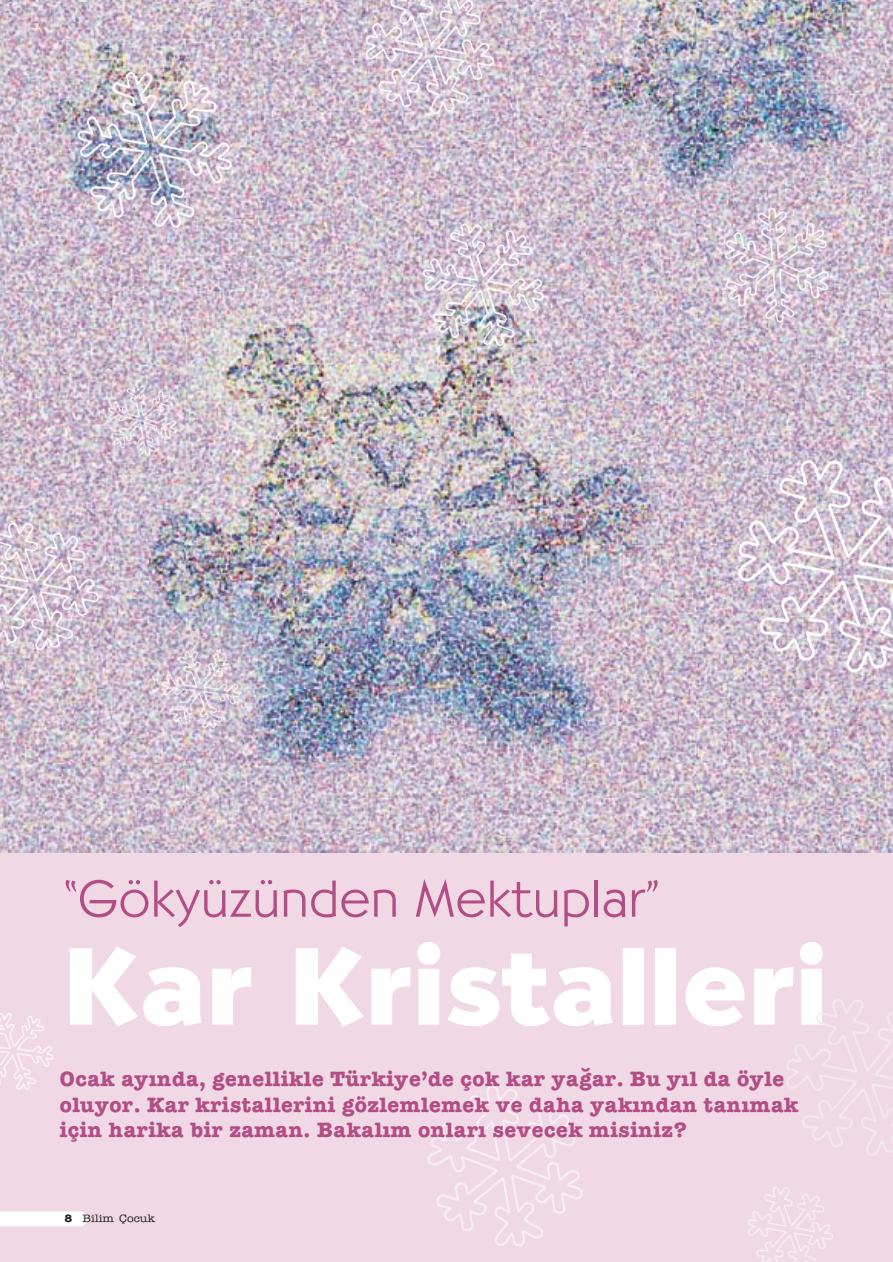
<style>
.page{position:relative;width:893px;height:1262px;background:#fff}
.page>*{position:absolute;margin:0;border:0;box-sizing:border-box;transform-origin:0 0}
.t1{font:700 108px "Bernhard";letter-spacing:.025em;color:#fff}
.t2{font:300 51px "Bernhard";letter-spacing:.02em;color:#b24e85}
.t3{font:700 21px/25.3px "American Type Writer";letter-spacing:.025em;color:#b24e85}
.t4{font:500 10.8px "American Type Writer";color:#1f221e;scale:1.11 1}
.s1{font-weight:700}
</style>
<div class="page">
<hr style="left:892px;top:0;width:1px;height:1262px;background:#f0d8e5">
<div style="left:0;top:0;width:892px;height:1262px;background:#f0d8e5"></div>
<svg style="left:0;top:1211px;width:87px;height:15px"></svg>
<img style="left:0;top:0;width:892px;height:852px">
<img style="left:53px;top:44px;width:202px;height:201px">
<img style="left:404px;top:204px;width:158px;height:155px">
<img style="left:149px;top:638px;width:103px;height:99px">
<img style="left:0;top:1013px;width:54px;height:77px">
<img style="left:748px;top:1187px;width:85px;height:75px">
<img style="left:786px;top:999px;width:106px;height:157px">
<img style="left:428px;top:1085px;width:155px;height:161px">
<img style="left:101px;top:375px;width:83px;height:88px">
<img style="left:716px;top:200px;width:120px;height:131px">
<img style="left:717px;top:440px;width:175px;height:256px">
<img style="left:353px;top:0;width:160px;height:129px">
<img style="left:0;top:510px;width:113px;height:154px">
<h2 class="t2" style="left:64px;top:880px;width:595px">“Gökyüzünden Mektuplar”</h2>
<h1 class="t1" style="left:64px;top:947px;width:763px">Kar Kristalleri</h1>
<p class="t3" style="left:60px;top:1068px;width:740px">Ocak ay›nda, genellikle Türkiye’de çok kar ya¤ar. Bu y›l da öyle oluyor. Kar kristallerini gözlemlemek ve daha yak›ndan tan›mak için harika bir zaman. Bakal›m onlar› sevecek misiniz?</p>
<p class="t4" style="left:64px;top:1214px;width:83px"><span class="s1">8</span> Bilim Çocuk</p>
</div>
